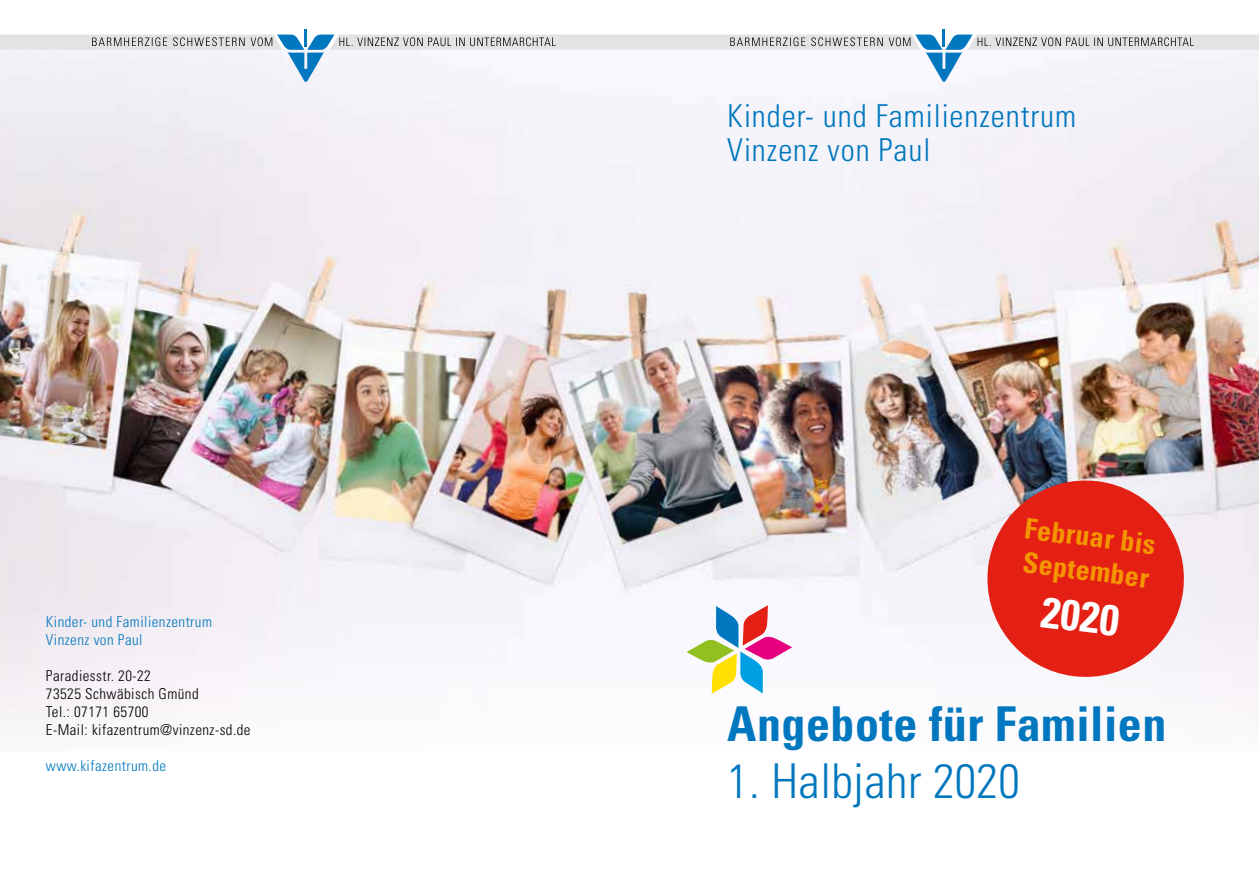
<style>
.page{position:relative;width:1259px;height:893px;background:#fff}
.page>*{position:absolute;margin:0;border:0;box-sizing:border-box;transform-origin:0 0}
.t1{font:700 condensed 48px "Univers LT Std";letter-spacing:.01em;color:#0077be}
.t2{font:300 condensed 48px "Univers LT Std";letter-spacing:.01em;color:#0077be}
.t3{font:700 condensed 43.2px "Univers LT Std";color:#fff}
.t4{font:300 condensed 31.5px/33.8px "Univers LT Std";letter-spacing:.03em;color:#0077be}
.t5{font:700 condensed 28.35px/34px "Univers LT Std";color:#f49600}
.t6{font:300 condensed 15px/18px "Univers LT Std";letter-spacing:.03em;color:#000}
.t7{font:300 condensed 15px/18px "Univers LT Std";letter-spacing:.03em;color:#0077be}
</style>
<div class="page">
<img style="left:0;top:82px;width:1259px;height:642px">
<hr style="left:942px;top:30px;width:3px;height:17px;background:#0077be">
<hr style="left:304px;top:30px;width:3px;height:17px;background:#0077be">
<svg style="left:0;top:34px;width:1259px;height:48px"></svg>
<svg style="left:981px;top:475px;width:208px;height:208px"></svg>
<svg style="left:686px;top:605px;width:106px;height:89px"></svg>
<p class="t7" style="left:46px;top:613px;width:168px">Kinder- und Familienzentrum<br>Vinzenz von Paul</p>
<p class="t6" style="left:46px;top:667px;width:206px">Paradiesstr. 20-22<br>73525 Schwäbisch Gmünd<br>Tel.: 07171 65700<br>E-Mail: kifazentrum@vinzenz-sd.de</p>
<p class="t7" style="left:46px;top:757px;width:122px">www.kifazentrum.de</p>
<h3 class="t4" style="left:727px;top:99px;width:350px">Kinder- und Familienzentrum<br>Vinzenz von Paul</h3>
<h3 class="t5" style="left:1026px;top:511px;width:133px;rotate:7deg">Februar bis<br>September</h3>
<h2 class="t3" style="left:1045px;top:585px;width:80px;rotate:7deg">2020</h2>
<h1 class="t1" style="left:727px;top:694px;width:440px">Angebote für Familien</h1>
<h1 class="t2" style="left:727px;top:752px;width:294px">1. Halbjahr 2020</h1>
</div>
